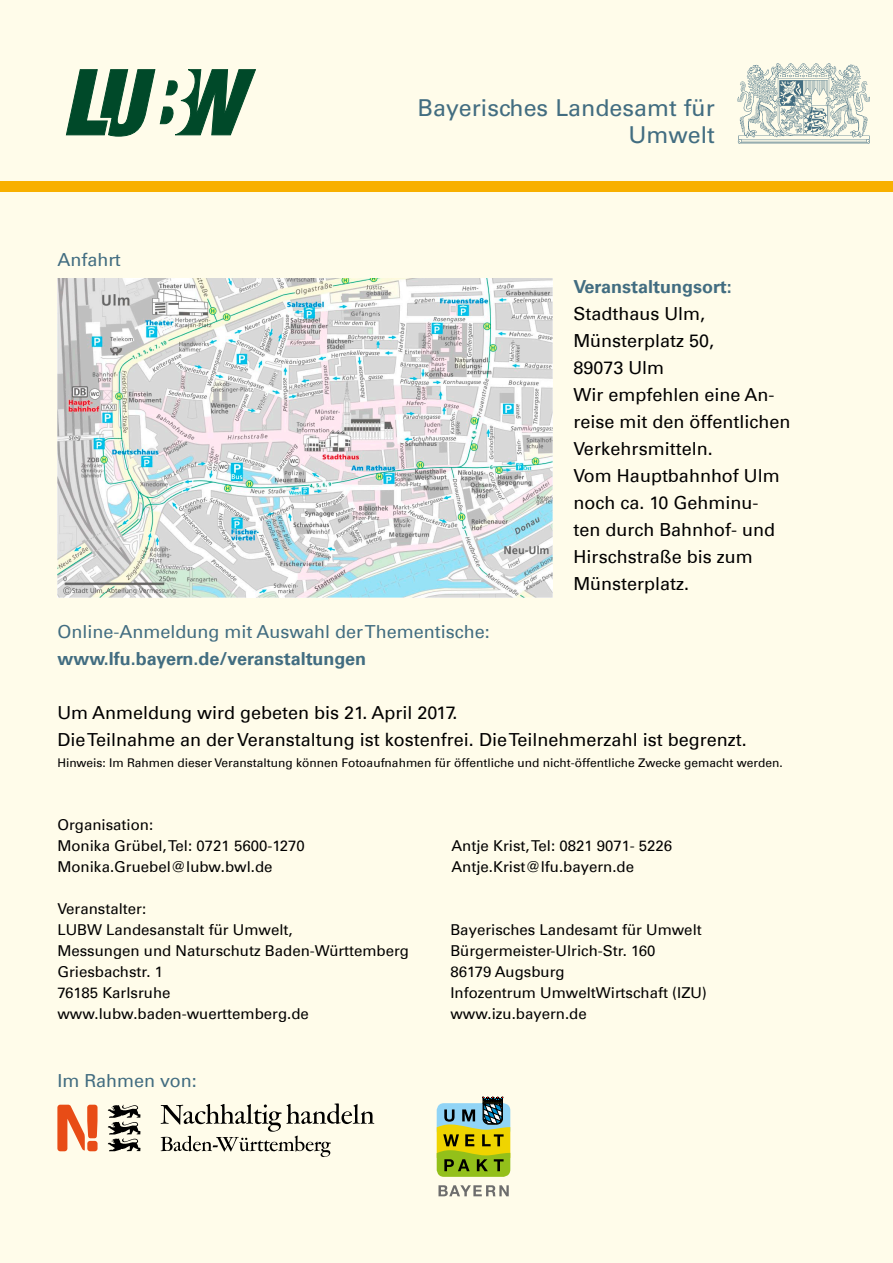
<style>
.page{position:relative;width:893px;height:1263px;background:#fffcea}
.page>*{position:absolute;margin:0;border:0;box-sizing:border-box;transform-origin:0 0}
.BayLandesamt-neben_W{font:23.25px/27.8px "Univers LT Std";color:#426d81;text-align:right}
.Titel{font:18px/27px "Univers Com 55 Roman";color:#000}
.Titel-2{font:700 18px/27px "Univers Com 65";color:#426d81}
.Titel-3{font:18px "Univers Com 55 Roman";color:#426d81}
.Titel-4{font:15px "Univers Com 55 Roman";color:#000}
.Titel-5{font:12px "Univers Com 55 Roman";color:#000}
.s1{font-family:"Univers Com 55 Roman";font-weight:400;color:#000}
</style>
<div class="page">
<img style="left:57px;top:278px;width:495px;height:319px">
<svg style="left:161px;top:1103px;width:213px;height:54px;background:#d4d1c2"></svg>
<svg style="left:108px;top:1105px;width:32px;height:46px"></svg>
<svg style="left:57px;top:1105px;width:41px;height:46px;background:#f08b62"></svg>
<svg style="left:438px;top:1185px;width:71px;height:11px"></svg>
<svg style="left:437px;top:1097px;width:73px;height:80px;background:#98ab4d"></svg>
<img style="left:737px;top:63px;width:132px;height:80px">
<svg style="left:66px;top:69px;width:190px;height:67px;background:#72997f"></svg>
<div style="left:0;top:181px;width:893px;height:11px;background:#f8b000"></div>
<p class="Titel-3" style="left:57px;top:248px;width:65px">Anfahrt</p>
<p class="BayLandesamt-neben_W" style="left:418px;top:94px;width:299px">Bayerisches Landesamt für<br>Umwelt</p>
<p class="Titel-2" style="left:573px;top:273px;width:160px">Veranstaltungsort:<br><span class="s1">Stadthaus Ulm,</span></p>
<p class="Titel" style="left:573px;top:327px;width:142px">Münsterplatz 50,</p>
<p class="Titel" style="left:573px;top:354px;width:92px">89073 Ulm</p>
<p class="Titel" style="left:573px;top:381px;width:219px">Wir empfehlen eine An&shy;reise mit den öffentlichen<br>Verkehrsmitteln.</p>
<p class="Titel" style="left:573px;top:462px;width:208px">Vom Hauptbahnhof Ulm noch ca. 10 Gehminu&shy;ten durch Bahnhof- und<br>Hirschstraße bis zum<br>Münsterplatz.</p>
<p class="Titel-3" style="left:57px;top:621px;width:434px">Online-Anmeldung mit Auswahl der Thementische:</p>
<p class="Titel-2" style="left:57px;top:645px;width:310px">www.lfu.bayern.de/veranstaltungen</p>
<p class="Titel" style="left:57px;top:699px;width:401px">Um Anmeldung wird gebeten bis 21. April 2017.</p>
<p class="Titel" style="left:57px;top:726px;width:691px">Die Teilnahme an der Veranstaltung ist kostenfrei. Die Teilnehmerzahl ist begrenzt.</p>
<p class="Titel-5" style="left:57px;top:756px;width:727px">Hinweis: Im Rahmen dieser Veranstaltung können Fotoaufnahmen für öffentliche und nicht-öffentliche Zwecke gemacht werden.</p>
<p class="Titel-4" style="left:57px;top:816px;width:97px">Organisation:</p>
<p class="Titel-4" style="left:57px;top:837px;width:249px">Monika Grübel, Tel: 0721 5600-1270</p>
<p class="Titel-4" style="left:451px;top:837px;width:222px">Antje Krist, Tel: 0821 9071- 5226</p>
<p class="Titel-4" style="left:57px;top:858px;width:217px">Monika.Gruebel@lubw.bwl.de</p>
<p class="Titel-4" style="left:451px;top:858px;width:184px">Antje.Krist@lfu.bayern.de</p>
<p class="Titel-4" style="left:57px;top:900px;width:90px">Veranstalter:</p>
<p class="Titel-4" style="left:57px;top:921px;width:237px">LUBW Landesanstalt für Umwelt,</p>
<p class="Titel-4" style="left:57px;top:942px;width:353px">Messungen und Naturschutz Baden-Württemberg</p>
<p class="Titel-4" style="left:57px;top:963px;width:107px">Griesbachstr. 1</p>
<p class="Titel-4" style="left:57px;top:984px;width:115px">76185 Karlsruhe</p>
<p class="Titel-4" style="left:57px;top:1005px;width:253px">www.lubw.baden-wuerttemberg.de</p>
<p class="Titel-4" style="left:450px;top:921px;width:253px">Bayerisches Landesamt für Umwelt</p>
<p class="Titel-4" style="left:450px;top:942px;width:207px">Bürgermeister-Ulrich-Str. 160</p>
<p class="Titel-4" style="left:450px;top:963px;width:116px">86179 Augsburg</p>
<p class="Titel-4" style="left:450px;top:984px;width:258px">Infozentrum UmweltWirtschaft (IZU)</p>
<p class="Titel-4" style="left:450px;top:1005px;width:138px">www.izu.bayern.de</p>
<p class="Titel-3" style="left:57px;top:1070px;width:141px">Im Rahmen von:</p>
</div>
